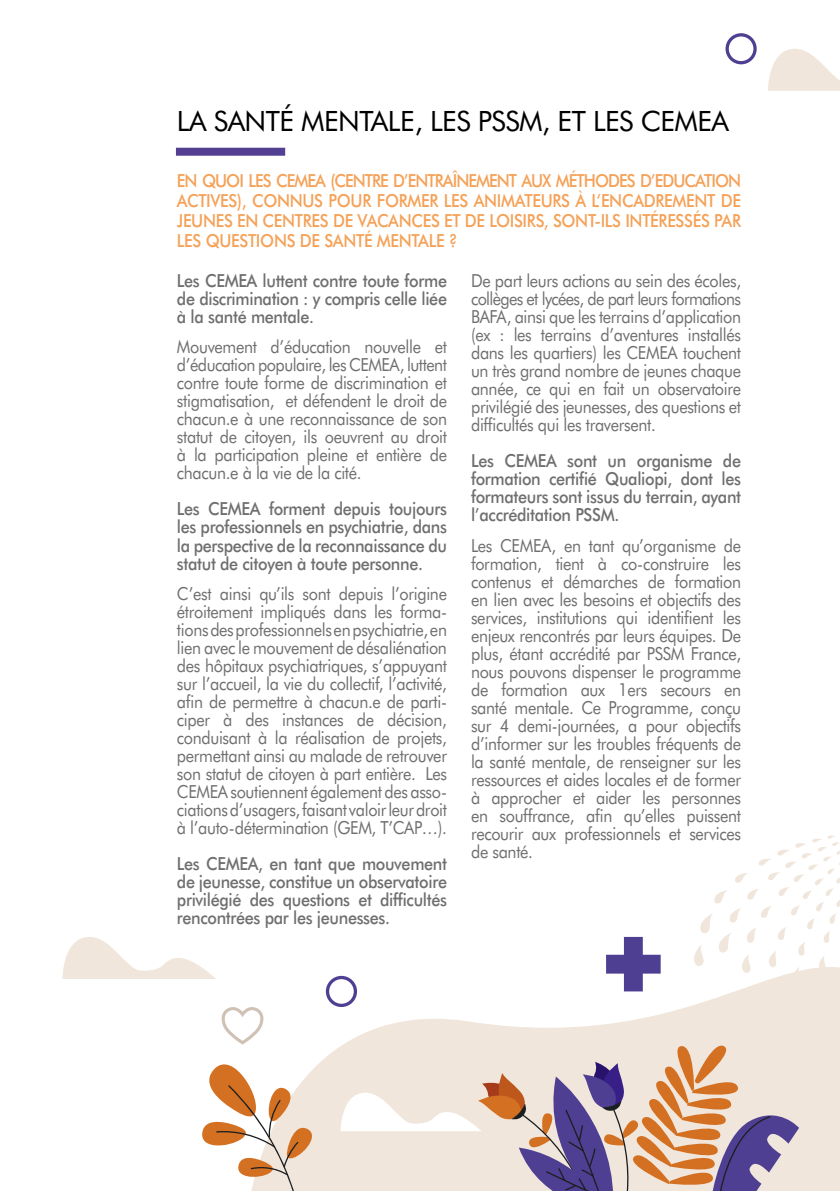
<style>
.page{position:relative;width:840px;height:1191px;background:#fff}
.page>*{position:absolute;margin:0;border:0;box-sizing:border-box;transform-origin:0 0}
.t1{font:28px "Futura BT";letter-spacing:-.02em;color:#000}
.t2{font:18px/18px "Futura BT";letter-spacing:-.02em;color:#706f6f;text-align:justify;scale:.9 1}
.t3{font:500 18px/18px "Futura BT";letter-spacing:-.02em;color:#706f6f;text-align:justify;scale:.9 1}
.t4{font:500 18px/20px "Futura BT";letter-spacing:-.02em;color:#f5a157;text-align:justify;scale:.9 1}
</style>
<div class="page">
<div style="left:176px;top:148px;width:109px;height:8px;background:#544092"></div>
<svg style="left:725px;top:33px;width:31px;height:31px"></svg>
<svg style="left:768px;top:49px;width:71px;height:42px"></svg>
<svg style="left:62px;top:835px;width:777px;height:356px"></svg>
<h1 class="t1" style="left:177px;top:104px;width:553px">LA SANTÉ MENTALE, LES PSSM, ET LES CEMEA</h1>
<p class="t4" style="left:177px;top:170px;width:628px">EN QUOI LES CEMEA (CENTRE D’ENTRAÎNEMENT AUX MÉTHODES D’EDUCATION ACTIVES), CONNUS POUR FORMER LES ANIMATEURS À L’ENCADREMENT DE JEUNES EN CENTRES DE VACANCES ET DE LOISIRS, SONT-ILS INTÉRESSÉS PAR LES QUESTIONS DE SANTÉ MENTALE ?</p>
<p class="t3" style="left:177px;top:272px;width:301px">Les CEMEA luttent contre toute forme de discrimination : y compris celle liée à la santé mentale.</p>
<p class="t2" style="left:177px;top:338px;width:301px">Mouvement d’éducation nouvelle et d’éducation populaire, les CEMEA, luttent contre toute forme de discrimination et stigmatisation, et défendent le droit de chacun.e à une reconnaissance de son statut de citoyen, ils oeuvrent au droit à la participation pleine et entière de chacun.e à la vie de la cité.</p>
<p class="t3" style="left:177px;top:500px;width:301px">Les CEMEA forment depuis toujours les professionnels en psychiatrie, dans la perspective de la reconnaissance du statut de citoyen à toute personne.</p>
<p class="t2" style="left:177px;top:584px;width:301px">C’est ainsi qu’ils sont depuis l’origine étroitement impliqués dans les forma&shy;tions des professionnels en psychiatrie, en lien avec le mouvement de désaliénation des hôpitaux psychiatriques, s’appuyant sur l’accueil, la vie du collectif, l’activité, afin de permettre à chacun.e de parti&shy;ciper à des instances de décision, conduisant à la réalisation de projets, permettant ainsi au malade de retrouver son statut de citoyen à part entière. Les CEMEA soutiennent également des asso&shy;ciations d’usagers, faisant valoir leur droit à l’auto-détermination (GEM, T’CAP…).</p>
<p class="t3" style="left:177px;top:854px;width:301px">Les CEMEA, en tant que mouvement de jeunesse, constitue un observatoire privilégié des questions et difficultés rencontrées par les jeunesses.</p>
<p class="t2" style="left:471px;top:272px;width:301px">De part leurs actions au sein des écoles, collèges et lycées, de part leurs formations BAFA, ainsi que les terrains d’application (ex : les terrains d’aventures installés dans les quartiers) les CEMEA touchent un très grand nombre de jeunes chaque année, ce qui en fait un observatoire privilégié des jeunesses, des questions et difficultés qui les traversent.</p>
<p class="t3" style="left:471px;top:452px;width:301px">Les CEMEA sont un organisme de formation certifié Qualiopi, dont les formateurs sont issus du terrain, ayant l’accréditation PSSM.</p>
<p class="t2" style="left:471px;top:536px;width:301px">Les CEMEA, en tant qu’organisme de formation, tient à co-construire les contenus et démarches de formation en lien avec les besoins et objectifs des services, institutions qui identifient les enjeux rencontrés par leurs équipes. De plus, étant accrédité par PSSM France, nous pouvons dispenser le programme de formation aux 1ers secours en santé mentale. Ce Programme, conçu sur 4 demi-journées, a pour objectifs d’informer sur les troubles fréquents de la santé mentale, de renseigner sur les ressources et aides locales et de former à approcher et aider les personnes en souffrance, afin qu’elles puissent recourir aux professionnels et services de santé.</p>
</div>
